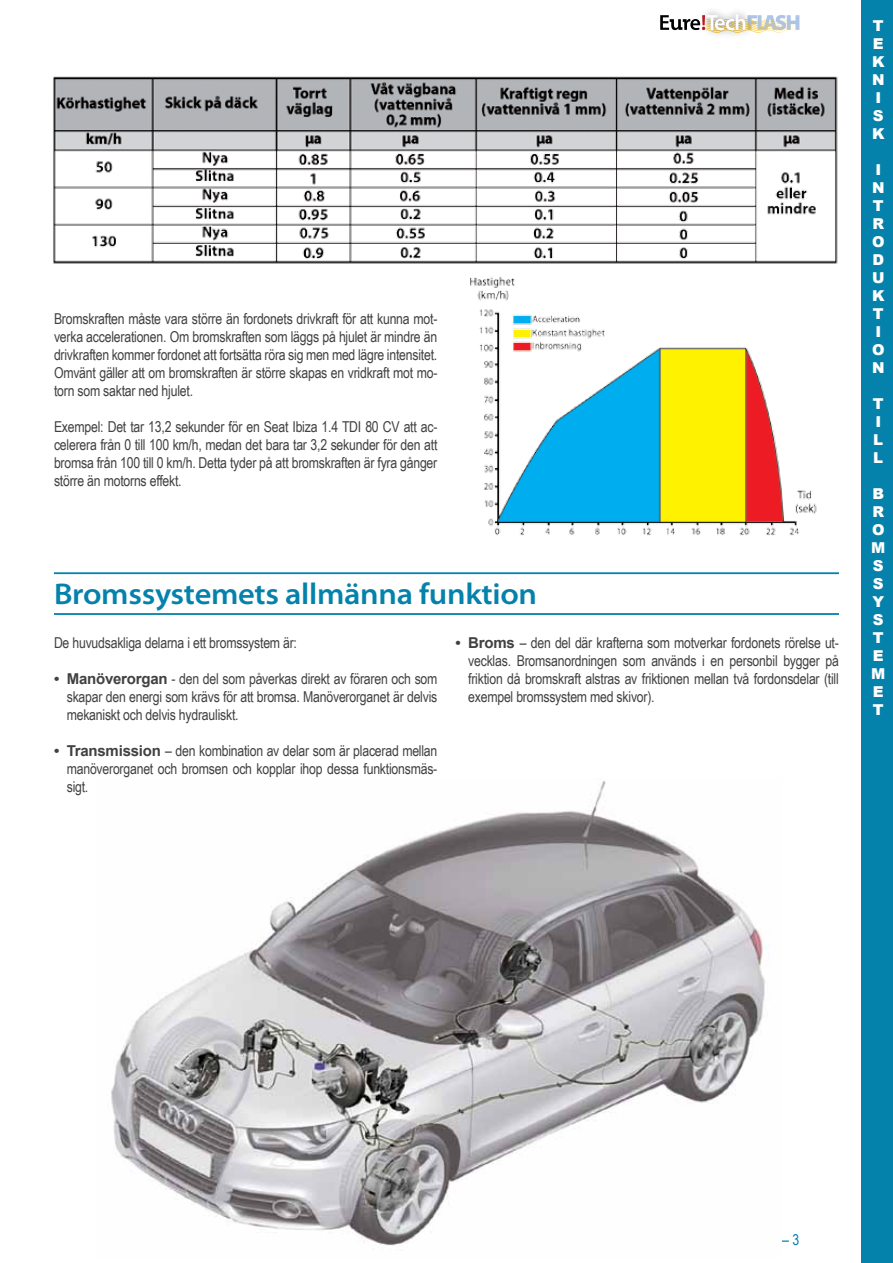
<style>
.page{position:relative;width:893px;height:1263px;background:#fff}
.page>*{position:absolute;margin:0;border:0;box-sizing:border-box;transform-origin:0 0}
.t1{font:600 semi-expanded 30px "Myriad Pro";letter-spacing:-.01em;color:#0482ab}
.t2{font:15px/18px "Arial Narrow";letter-spacing:-.015em;color:#414042;text-align:justify}
.t3{font:900 15px/18px "Arial";color:#fff}
.s1{font-family:"Arial";font-weight:700}
</style>
<div class="page">
<svg style="left:660px;top:14px;width:139px;height:19px"></svg>
<div style="left:862px;top:0;width:31px;height:1263px;background:#0482ab"></div>
<hr style="left:54px;top:572px;width:785px;height:2px;background:#0482ab">
<hr style="left:54px;top:613px;width:785px;height:2px;background:#0482ab">
<img style="left:53px;top:76px;width:785px;height:188px">
<img style="left:470px;top:276px;width:347px;height:259px">
<img style="left:111px;top:780px;width:656px;height:466px">
<p class="t2" style="left:54px;top:309px;width:385px">Bromskraften måste vara större än fordonets drivkraft för att kunna mot&shy;verka accelerationen. Om bromskraften som läggs på hjulet är mindre än drivkraften kommer fordonet att fortsätta röra sig men med lägre intensitet.<br>Omvänt gäller att om bromskraften är större skapas en vridkraft mot mo&shy;torn som saktar ned hjulet.</p>
<p class="t2" style="left:54px;top:417px;width:385px">Exempel: Det tar 13,2 sekunder för en Seat Ibiza 1.4 TDI 80 CV att ac&shy;celerera från 0 till 100 km/h, medan det bara tar 3,2 sekunder för den att bromsa från 100 till 0 km/h. Detta tyder på att bromskraften är fyra gånger större än motorns effekt.</p>
<h1 class="t1" style="left:54px;top:577px;width:485px">Bromssystemets allmänna funktion</h1>
<p class="t2" style="left:54px;top:633px;width:245px">De huvudsakliga delarna i ett bromssystem är:</p>
<p class="t2" style="left:67px;top:669px;width:372px;text-indent:-13px"><span class="s1">• Manöverorgan</span> - den del som påverkas direkt av föraren och som skapar den energi som krävs för att bromsa. Manöverorganet är delvis mekaniskt och delvis hydrauliskt.</p>
<p class="t2" style="left:67px;top:741px;width:372px;text-indent:-13px"><span class="s1">• Transmission</span> – den kombination av delar som är placerad mellan manöverorganet och bromsen och kopplar ihop dessa funktionsmäs&shy;sigt.</p>
<p class="t2" style="left:468px;top:633px;width:372px;text-indent:-13px"><span class="s1">• Broms</span> – den del där krafterna som motverkar fordonets rörelse ut&shy;vecklas. Bromsanordningen som används i en personbil bygger på friktion då bromskraft alstras av friktionen mellan två fordonsdelar (till exempel bromssystem med skivor).</p>
<p class="t3" style="left:872px;top:16px;width:14px">T<br>E<br>K<br>N<br>I<br>S<br>K</p>
<p class="t3" style="left:872px;top:160px;width:14px">I<br>N<br>T<br>R<br>O<br>D<br>U<br>K<br>T<br>I<br>O<br>N</p>
<p class="t3" style="left:873px;top:394px;width:12px">T<br>I<br>L<br>L</p>
<p class="t3" style="left:871px;top:484px;width:16px">B<br>R<br>O<br>M<br>S<br>S<br>Y<br>S<br>T<br>E<br>M<br>E<br>T</p>
</div>
